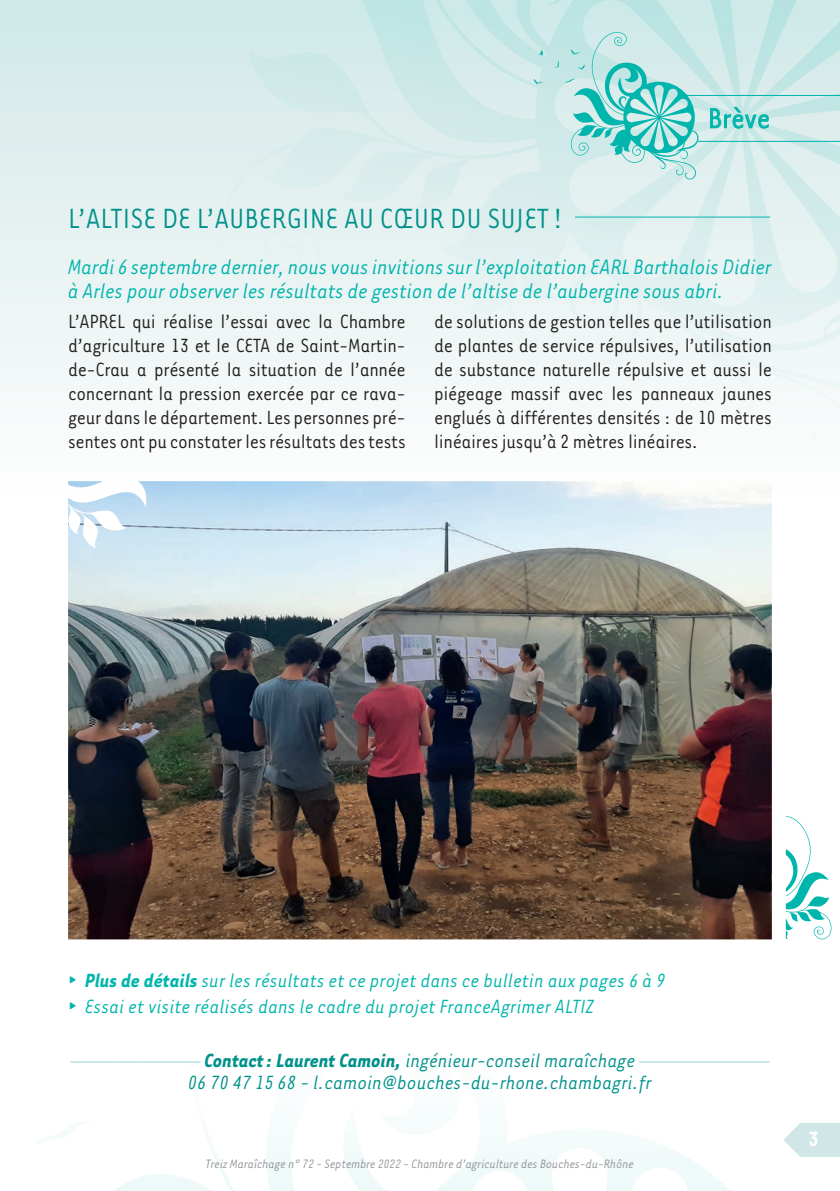
<style>
.page{position:relative;width:840px;height:1191px;background:#fff}
.page>*{position:absolute;margin:0;border:0;box-sizing:border-box;transform-origin:0 0}
.t1{font:32px "Tarzana Narrow";color:#00918a}
.t2{font:32px "Tarzana Narrow";color:#00b5ac}
.t3{font:italic 24px/24px "Tarzana Narrow";letter-spacing:-.01em;color:#00b5ac}
.t4{font:700 24px "Tarzana Narrow";color:#fff}
.t5{font:22px/24px "Tarzana Narrow";letter-spacing:-.015em;color:#231f20;text-align:justify}
.t6{font:italic 22px/25.6px "Tarzana Narrow";color:#00b5ac}
.t7{font:italic 22px/22px "Tarzana Narrow";color:#00918a;text-align:center}
.t8{font:italic 14px "Tarzana Narrow";letter-spacing:-.01em;color:#939598}
.s1{font-family:"Geogrotesque";font-weight:700;font-style:normal}
.s2{font-weight:700}
</style>
<div class="page">
<div style="left:0;top:0;width:839px;height:493px;background:linear-gradient(to bottom,#cbe7e6,#fffdfd)"></div>
<svg style="left:34px;top:843px;width:738px;height:348px"></svg>
<svg style="left:374px;top:1123px;width:465px;height:68px"></svg>
<svg style="left:533px;top:32px;width:306px;height:147px;background:#bbe4e2"></svg>
<hr style="left:574px;top:217px;width:195px;height:1px;background:#00b5ac">
<img style="left:68px;top:481px;width:703px;height:458px">
<svg style="left:785px;top:816px;width:47px;height:124px"></svg>
<hr style="left:70px;top:1061px;width:131px;height:1px;background:#96d5d2">
<hr style="left:639px;top:1061px;width:130px;height:1px;background:#96d5d2">
<h1 class="t1" style="left:68px;top:198px;width:496px">L’ALTISE DE L’AUBERGINE AU CŒUR DU SUJET!</h1>
<h1 class="t2" style="left:707px;top:99px;width:64px">Brève</h1>
<p class="t3" style="left:68px;top:254px;width:705px">Mardi 6 septembre dernier, nous vous invitions sur l’exploitation EARL Barthalois Didier à Arles pour observer les résultats de gestion de l’altise de l’aubergine sous abri.</p>
<p class="t5" style="left:68px;top:308px;width:339px">L’APREL qui réalise l’essai avec la Chambre d’agriculture 13 et le CETA de Saint-Martin&shy;de-Crau a présenté la situation de l’année concernant la pression exercée par ce rava&shy;geur dans le département. Les personnes pré&shy;sentes ont pu constater les résultats des tests</p>
<p class="t5" style="left:434px;top:308px;width:339px">de solutions de gestion telles que l’utilisation de plantes de service répulsives, l’utilisation de substance naturelle répulsive et aussi le piégeage massif avec les panneaux jaunes englués à différentes densités : de 10 mètres linéaires jusqu’à 2 mètres linéaires.</p>
<p class="t6" style="left:68px;top:966px;width:599px"><span class="s1">∂</span> <span class="s2">Plus de détails</span> sur les résultats et ce projet dans ce bulletin aux pages 6 à 9 <span class="s1">∂</span> Essai et visite réalisés dans le cadre du projet FranceAgrimer ALTIZ</p>
<p class="t7" style="left:188px;top:1048px;width:465px"><span class="s2">Contact: Laurent Camoin,</span> ingénieur-conseil maraîchage<br>06 70 47 15 68 - l.camoin@bouches-du-rhone.chambagri.fr</p>
<p class="t8" style="left:206px;top:1155px;width:429px">Treiz Maraîchage n° 72 - Septembre 2022 - Chambre d’agriculture des Bouches-du-Rhône</p>
<p class="t4" style="left:807px;top:1123px;width:12px">3</p>
</div>
